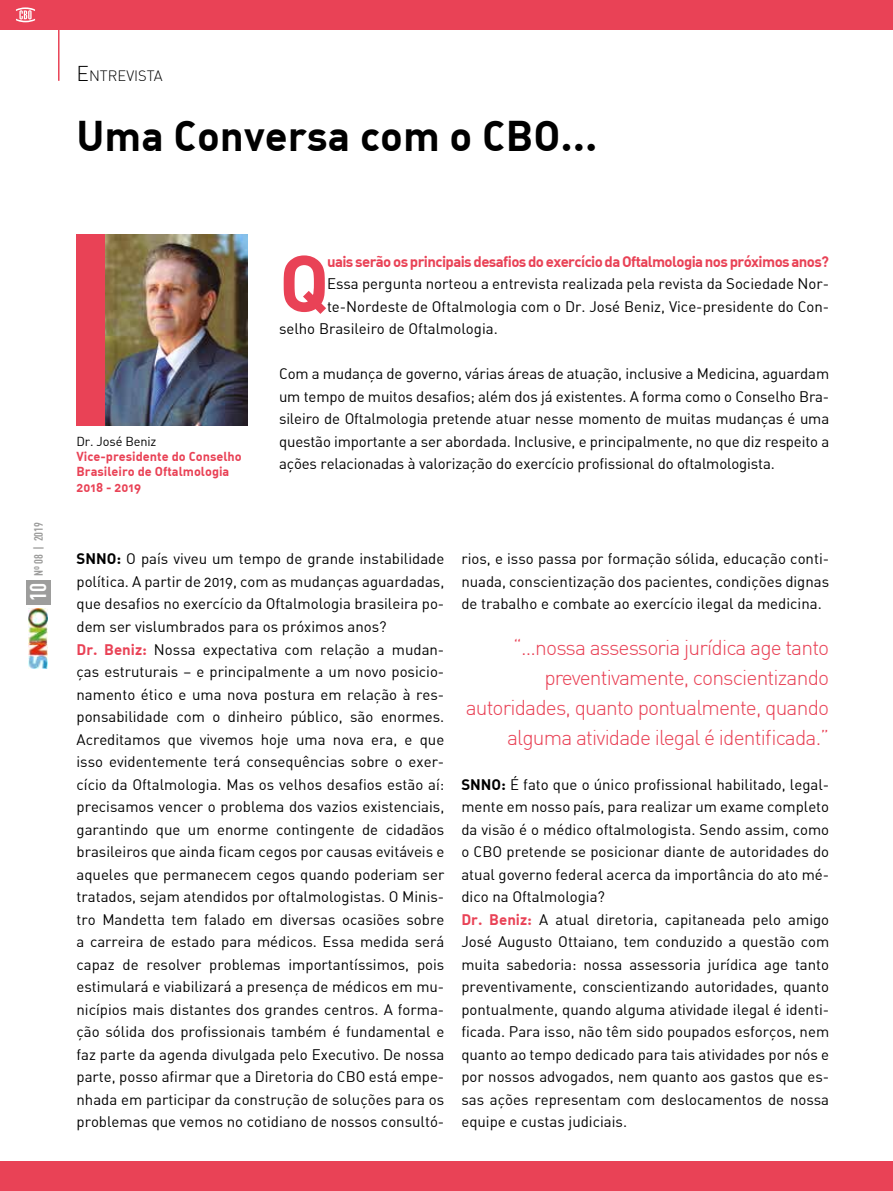
<style>
.page{position:relative;width:893px;height:1191px;background:#fff}
.page>*{position:absolute;margin:0;border:0;box-sizing:border-box;transform-origin:0 0}
.t1{font:700 78.15px "DIN Alternate";color:#e94256}
.t2{font:700 42px "DIN Alternate";color:#000}
.t3{font:700 22.5px "DIN Cond";color:#fff}
.t4{font:300 21px/30px "DIN";letter-spacing:-.04em;color:#e94256;text-align:right}
.t5{font:15px/22.5px "DIN Alternate";color:#000;text-align:justify}
.t6{font:700 15px "DIN Alternate";letter-spacing:-.04em;color:#e94256}
.t7{font:300 14.7px "DIN";color:#000}
.t8{font:700 12.75px/15.3px "DIN Alternate";color:#e94256}
.t9{font:12.75px "DIN Alternate";letter-spacing:-.01em;color:#000}
.t10{font:700 12px "DIN Cond";color:#9d9d9c}
.s1{font-size:21px}
.s2{font-weight:700}
.s3{font-weight:700;color:#e94256}
</style>
<div class="page">
<div style="left:26px;top:580px;width:25px;height:24px;background:#9d9d9c"></div>
<img style="left:29px;top:609px;width:19px;height:60px">
<div style="left:0;top:1161px;width:893px;height:30px;background:#e94256"></div>
<div style="left:0;top:0;width:893px;height:30px;background:#e94256"></div>
<svg style="left:16px;top:7px;width:19px;height:15px"></svg>
<hr style="left:58px;top:30px;width:2px;height:51px;background:#e94256">
<div style="left:77px;top:234px;width:29px;height:191px;background:#e94256"></div>
<img style="left:106px;top:234px;width:141px;height:191px">
<p class="t7" style="left:77px;top:66px;width:88px"><span class="s1">E</span>NTREVISTA</p>
<h2 class="t2" style="left:77px;top:108px;width:523px">Uma Conversa com o CBO...</h2>
<p class="t10" style="left:31px;top:576px;width:55px;rotate:-90deg">Nº 08 | 2019</p>
<h3 class="t3" style="left:25px;top:601px;width:20px;rotate:-90deg">10</h3>
<p class="t9" style="left:77px;top:433px;width:81px">Dr. José Beniz</p>
<p class="t8" style="left:77px;top:448px;width:167px">Vice-presidente do Conselho<br>Brasileiro de Oftalmologia<br>2018 - 2019</p>
<h1 class="t1" style="left:279px;top:232px;width:52px">Q</h1>
<p class="t6" style="left:327px;top:251px;width:504px">uais serão os principais desafios do exercício da Oftalmologia nos próximos anos?</p>
<p class="t5" style="left:327px;top:272px;width:504px">Essa pergunta norteou a entrevista realizada pela revista da Sociedade Nor-</p>
<p class="t5" style="left:327px;top:295px;width:504px">te-Nordeste de Oftalmologia com o Dr. José Beniz, Vice-presidente do Con-</p>
<p class="t5" style="left:279px;top:317px;width:220px">selho Brasileiro de Oftalmologia.</p>
<p class="t5" style="left:279px;top:362px;width:552px">Com a mudança de governo, várias áreas de atuação, inclusive a Medicina, aguardam um tempo de muitos desafios; além dos já existentes. A forma como o Conselho Bra&shy;sileiro de Oftalmologia pretende atuar nesse momento de muitas mudanças é uma questão importante a ser abordada. Inclusive, e principalmente, no que diz respeito a ações relacionadas à valorização do exercício profissional do oftalmologista.</p>
<p class="t5" style="left:77px;top:547px;width:369px;text-align:left"><span class="s2">SNNO:</span> O país viveu um tempo de grande instabilidade política. A partir de 2019, com as mudanças aguardadas, que desafios no exercício da Oftalmologia brasileira po&shy;dem ser vislumbrados para os próximos anos?<br><span class="s3">Dr. Beniz:</span> Nossa expectativa com relação a mudan&shy;ças estruturais – e principalmente a um novo posicio&shy;namento ético e uma nova postura em relação à res&shy;ponsabilidade com o dinheiro público, são enormes.<br>Acreditamos que vivemos hoje uma nova era, e que isso evidentemente terá consequências sobre o exer&shy;cício da Oftalmologia. Mas os velhos desafios estão aí: precisamos vencer o problema dos vazios existenciais, garantindo que um enorme contingente de cidadãos brasileiros que ainda ficam cegos por causas evitáveis e aqueles que permanecem cegos quando poderiam ser tratados, sejam atendidos por oftalmologistas. O Minis&shy;tro Mandetta tem falado em diversas ocasiões sobre a carreira de estado para médicos. Essa medida será capaz de resolver problemas importantíssimos, pois estimulará e viabilizará a presença de médicos em mu&shy;nicípios mais distantes dos grandes centros. A forma&shy;ção sólida dos profissionais também é fundamental e faz parte da agenda divulgada pelo Executivo. De nossa parte, posso afirmar que a Diretoria do CBO está empe&shy;nhada em participar da construção de soluções para os problemas que vemos no cotidiano de nossos consultó-</p>
<p class="t5" style="left:461px;top:547px;width:369px">rios, e isso passa por formação sólida, educação conti&shy;nuada, conscientização dos pacientes, condições dignas de trabalho e combate ao exercício ilegal da medicina.</p>
<h3 class="t4" style="left:466px;top:632px;width:365px">“...nossa assessoria jurídica age tanto preventivamente, conscientizando autoridades, quanto pontualmente, quando alguma atividade ilegal é identificada.”</h3>
<p class="t5" style="left:461px;top:772px;width:369px;text-align:left"><span class="s2">SNNO:</span> É fato que o único profissional habilitado, legal&shy;mente em nosso país, para realizar um exame completo da visão é o médico oftalmologista. Sendo assim, como o CBO pretende se posicionar diante de autoridades do atual governo federal acerca da importância do ato mé&shy;dico na Oftalmologia?<br><span class="s3">Dr. Beniz:</span> A atual diretoria, capitaneada pelo amigo José Augusto Ottaiano, tem conduzido a questão com muita sabedoria: nossa assessoria jurídica age tanto preventivamente, conscientizando autoridades, quanto pontualmente, quando alguma atividade ilegal é identi&shy;ficada. Para isso, não têm sido poupados esforços, nem quanto ao tempo dedicado para tais atividades por nós e por nossos advogados, nem quanto aos gastos que es&shy;sas ações representam com deslocamentos de nossa equipe e custas judiciais.</p>
</div>
